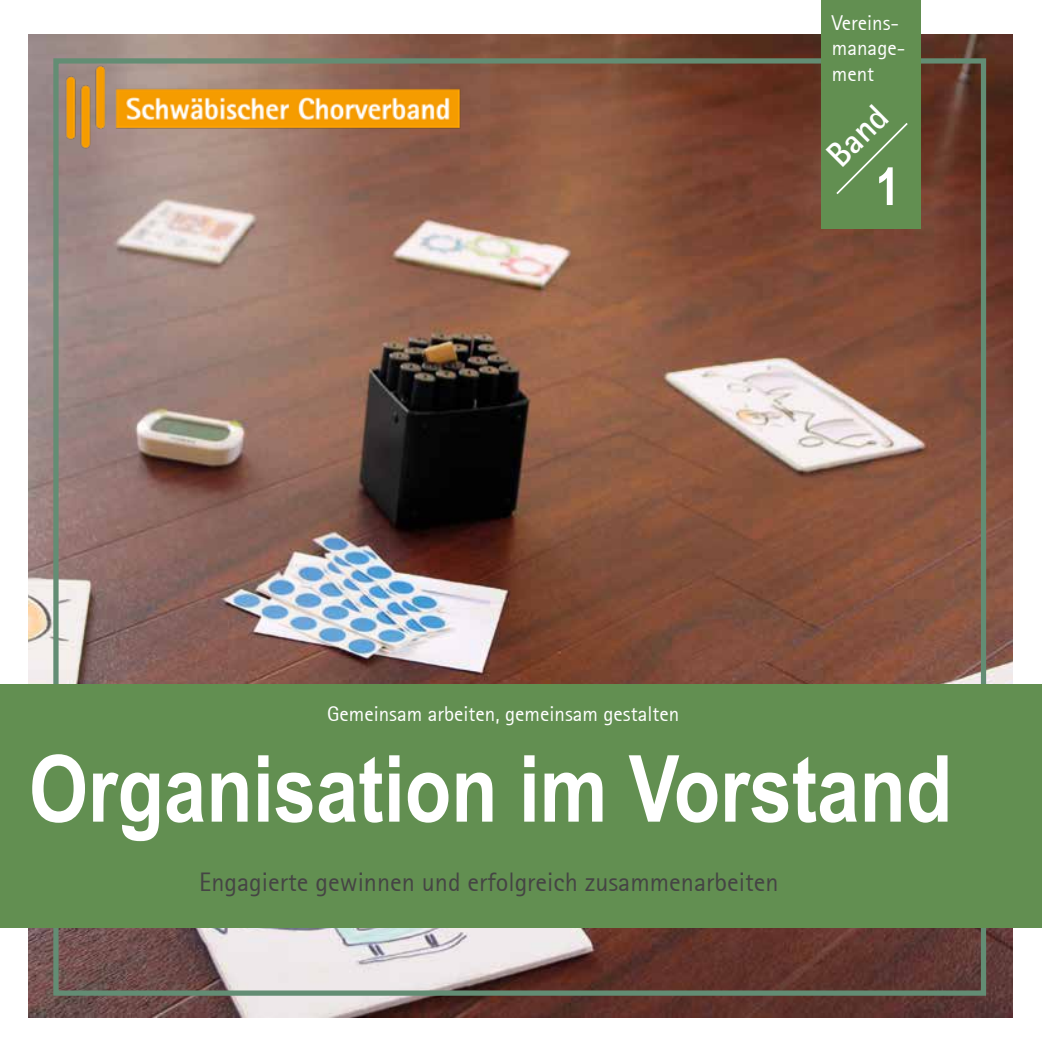
<style>
.page{position:relative;width:1042px;height:1042px;background:#fff}
.page>*{position:absolute;margin:0;border:0;box-sizing:border-box;transform-origin:0 0}
.t1{font:700 92.75px "Arial Narrow";color:#fff}
.t2{font:700 52.5px "Arial Narrow";color:#fff}
.t3{font:700 35px "Rotis Sans Serif";color:#fff}
.t4{font:26.25px "Rotis Sans Serif";color:#454444}
.t5{font:21px/25.2px "Rotis Sans Serif";color:#fff}
</style>
<div class="page">
<img style="left:29px;top:35px;width:983px;height:982px">
<div style="left:53px;top:58px;width:933px;height:937px;border:5px solid #638d74"></div>
<div style="left:0;top:685px;width:1042px;height:243px;background:#628f51"></div>
<img style="left:63px;top:63px;width:399px;height:88px">
<div style="left:821px;top:0;width:99px;height:228px;background:#628f51"></div>
<svg style="left:836px;top:123px;width:72px;height:71px"></svg>
<p class="t5" style="left:832px;top:10px;width:75px">Vereins&shy;manage&shy;ment</p>
<h3 class="t3" style="left:817px;top:145px;width:72px;rotate:-45deg">Band</h3>
<h2 class="t2" style="left:876px;top:156px;width:25px">1</h2>
<p class="t5" style="left:327px;top:701px;width:354px">Gemeinsam arbeiten, gemeinsam gestalten</p>
<h1 class="t1" style="left:29px;top:735px;width:925px">Organisation im Vorstand</h1>
<p class="t4" style="left:199px;top:867px;width:581px">Engagierte gewinnen und erfolgreich zusammenarbeiten</p>
</div>
